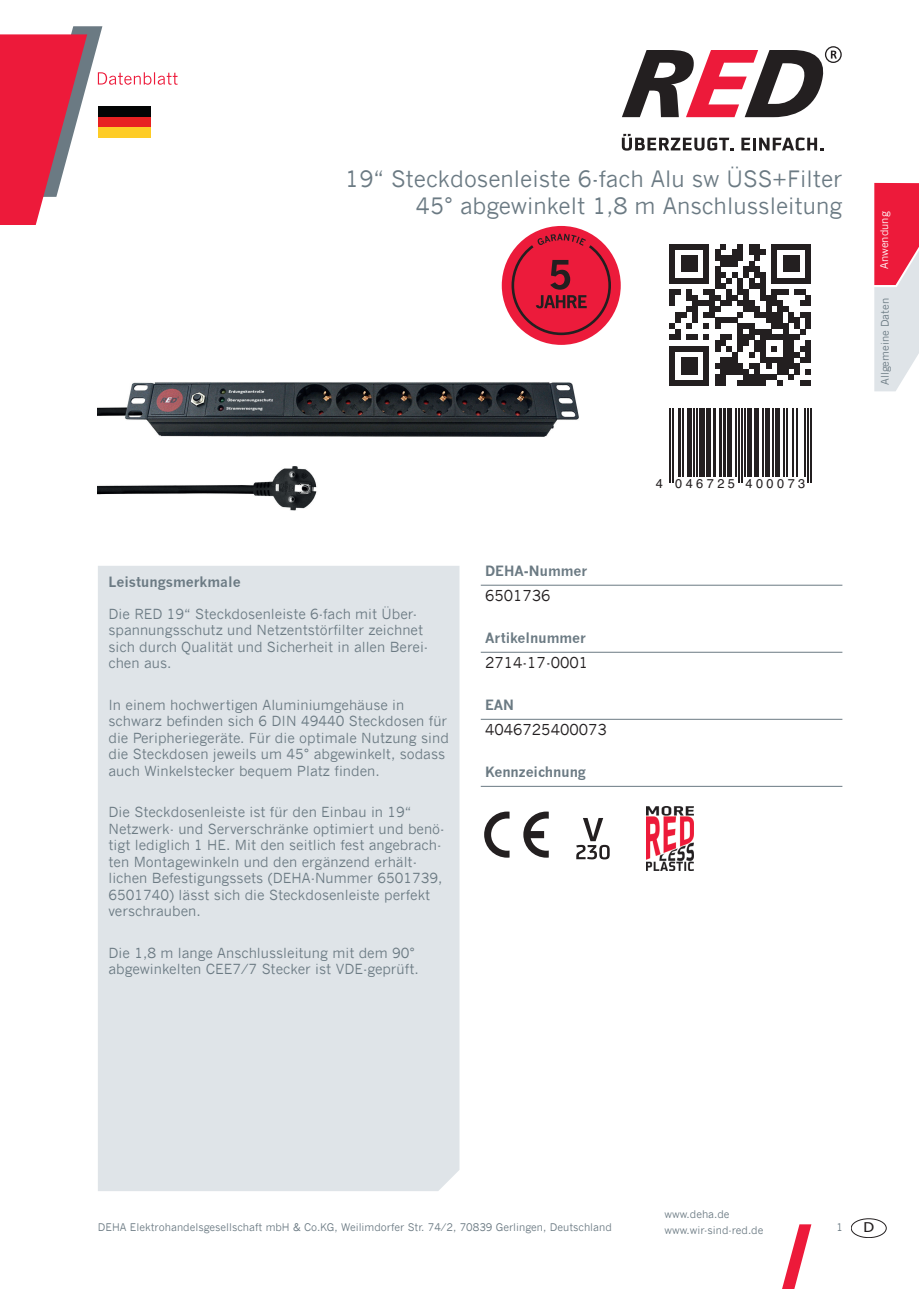
<style>
.page{position:relative;width:919px;height:1289px;background:#fff}
.page>*{position:absolute;margin:0;border:0;box-sizing:border-box;transform-origin:0 0}
.t1{font:22.5px/27px "News Gothic";color:#6b7a83;text-align:right}
.t2{font:15px "News Gothic";color:#231f20}
.t3{font:13.8px/16.5px "News Gothic";color:#6b7a83}
.t4{font:700 13.8px "News Gothic";color:#6b7a83}
.t5{font:13.5px "Tahoma";color:#231f20;scale:1.17 1}
.t6{font:12.75px "Helvetica";letter-spacing:.27em;color:#231f20}
.t7{font:10.5px/16.5px "News Gothic";color:#6b7a83}
.t8{font:10.5px "News Gothic";color:#fff}
</style>
<div class="page">
<svg style="left:0;top:26px;width:177px;height:199px"></svg>
<svg style="left:621px;top:134px;width:112px;height:17px"></svg>
<svg style="left:741px;top:137px;width:82px;height:14px"></svg>
<svg style="left:622px;top:46px;width:219px;height:71px"></svg>
<svg style="left:874px;top:183px;width:44px;height:208px;background:#e78c9c"></svg>
<svg style="left:782px;top:1224px;width:29px;height:64px"></svg>
<div style="left:851px;top:1218px;width:35px;height:19px;border:1px solid #231f20;border-radius:50%"></div>
<div style="left:98px;top:566px;width:361px;height:625px;background:#dfe4e8"></div>
<div style="left:98px;top:106px;width:52px;height:32px;background:#030505"></div>
<div style="left:98px;top:117px;width:52px;height:21px;background:#e82122"></div>
<div style="left:98px;top:127px;width:52px;height:11px;background:#fecc26"></div>
<svg style="left:669px;top:244px;width:142px;height:142px"></svg>
<hr style="left:669px;top:408px;width:1px;height:75px;background:#231f20">
<hr style="left:672px;top:408px;width:1px;height:75px;background:#231f20">
<hr style="left:678px;top:408px;width:3px;height:68px;background:#231f20">
<hr style="left:682px;top:408px;width:2px;height:68px;background:#231f20">
<hr style="left:687px;top:408px;width:4px;height:68px;background:#231f20">
<hr style="left:693px;top:408px;width:1px;height:68px;background:#231f20">
<hr style="left:696px;top:408px;width:1px;height:68px;background:#231f20">
<div style="left:699px;top:408px;width:6px;height:68px;background:#231f20"></div>
<div style="left:706px;top:408px;width:5px;height:68px;background:#231f20"></div>
<hr style="left:712px;top:408px;width:3px;height:68px;background:#231f20">
<hr style="left:718px;top:408px;width:3px;height:68px;background:#231f20">
<hr style="left:723px;top:408px;width:3px;height:68px;background:#231f20">
<div style="left:727px;top:408px;width:5px;height:68px;background:#231f20"></div>
<hr style="left:735px;top:408px;width:1px;height:68px;background:#231f20">
<hr style="left:738px;top:408px;width:1px;height:75px;background:#231f20">
<hr style="left:741px;top:408px;width:1px;height:75px;background:#231f20">
<hr style="left:744px;top:408px;width:1px;height:68px;background:#231f20">
<hr style="left:747px;top:408px;width:4px;height:68px;background:#231f20">
<div style="left:754px;top:408px;width:5px;height:68px;background:#231f20"></div>
<hr style="left:762px;top:408px;width:1px;height:68px;background:#231f20">
<hr style="left:765px;top:408px;width:4px;height:68px;background:#231f20">
<hr style="left:772px;top:408px;width:2px;height:68px;background:#231f20">
<hr style="left:775px;top:408px;width:4px;height:68px;background:#231f20">
<hr style="left:782px;top:408px;width:2px;height:68px;background:#231f20">
<hr style="left:785px;top:408px;width:2px;height:68px;background:#231f20">
<hr style="left:791px;top:408px;width:2px;height:68px;background:#231f20">
<hr style="left:796px;top:408px;width:1px;height:68px;background:#231f20">
<hr style="left:803px;top:408px;width:2px;height:68px;background:#231f20">
<hr style="left:806px;top:408px;width:2px;height:75px;background:#231f20">
<hr style="left:809px;top:408px;width:2px;height:75px;background:#231f20">
<hr style="left:480px;top:585px;width:362px;height:1px;background:#6b7a83">
<hr style="left:480px;top:652px;width:362px;height:1px;background:#6b7a83">
<hr style="left:480px;top:719px;width:362px;height:1px;background:#6b7a83">
<hr style="left:480px;top:786px;width:362px;height:1px;background:#6b7a83">
<svg style="left:523px;top:811px;width:25px;height:46px"></svg>
<svg style="left:484px;top:811px;width:25px;height:46px"></svg>
<svg style="left:576px;top:818px;width:33px;height:41px"></svg>
<img style="left:98px;top:382px;width:481px;height:129px">
<div style="left:501px;top:226px;width:119px;height:118px;background:#ec1b3b;border-radius:50%"></div>
<svg style="left:511px;top:234px;width:100px;height:101px"></svg>
<img style="left:646px;top:806px;width:47px;height:64px">
<h1 class="t1" style="left:345px;top:165px;width:498px">19“ Steckdosenleiste 6-fach Alu sw ÜSS+Filter<br>45° abgewinkelt 1,8 m Anschlussleitung</h1>
<p class="t4" style="left:108px;top:573px;width:134px">Leistungsmerkmale</p>
<p class="t3" style="left:108px;top:605px;width:321px">Die RED 19“ Steckdosenleiste 6-fach mit Über&shy;spannungsschutz und Netzentstörfilter zeichnet sich durch Qualität und Sicherheit in allen Berei&shy;chen aus.</p>
<p class="t3" style="left:108px;top:696px;width:342px">In einem hochwertigen Aluminiumgehäuse in schwarz befinden sich 6 DIN 49440 Steckdosen für die Peripheriegeräte. Für die optimale Nutzung sind die Steckdosen jeweils um 45° abgewinkelt, sodass auch Winkelstecker bequem Platz finden.</p>
<p class="t3" style="left:108px;top:803px;width:337px">Die Steckdosenleiste ist für den Einbau in 19“ Netzwerk- und Serverschränke optimiert und benö&shy;tigt lediglich 1 HE. Mit den seitlich fest angebrach&shy;ten Montagewinkeln und den ergänzend erhält&shy;lichen Befestigungssets (DEHA-Nummer 6501739, 6501740) lässt sich die Steckdosenleiste perfekt verschrauben.</p>
<p class="t3" style="left:108px;top:944px;width:312px">Die 1,8 m lange Anschlussleitung mit dem 90° abgewinkelten CEE7/7 Stecker ist VDE-geprüft.</p>
<p class="t4" style="left:485px;top:563px;width:104px">DEHA-Nummer</p>
<p class="t2" style="left:485px;top:587px;width:67px">6501736</p>
<p class="t4" style="left:485px;top:630px;width:102px">Artikelnummer</p>
<p class="t2" style="left:485px;top:654px;width:105px">2714-17-0001</p>
<p class="t4" style="left:485px;top:697px;width:31px">EAN</p>
<p class="t2" style="left:485px;top:721px;width:123px">4046725400073</p>
<p class="t4" style="left:485px;top:764px;width:102px">Kennzeichnung</p>
<p class="t6" style="left:656px;top:474px;width:151px">4 046725 400073</p>
<p class="t8" style="left:878px;top:269px;width:59px;rotate:-90deg">Anwendung</p>
<p class="t7" style="left:876px;top:385px;width:89px;rotate:-90deg">Allgemeine Daten</p>
<p class="t7" style="left:664px;top:1205px;width:100px">www.deha.de www.wir-sind-red.de</p>
<p class="t7" style="left:98px;top:1218px;width:515px">DEHA Elektrohandelsgesellschaft mbH &amp; Co.KG, Weilimdorfer Str. 74/2, 70839 Gerlingen, Deutschland</p>
<p class="t7" style="left:836px;top:1218px;width:8px">1</p>
<p class="t5" style="left:863px;top:1218px;width:11px">D</p>
</div>
